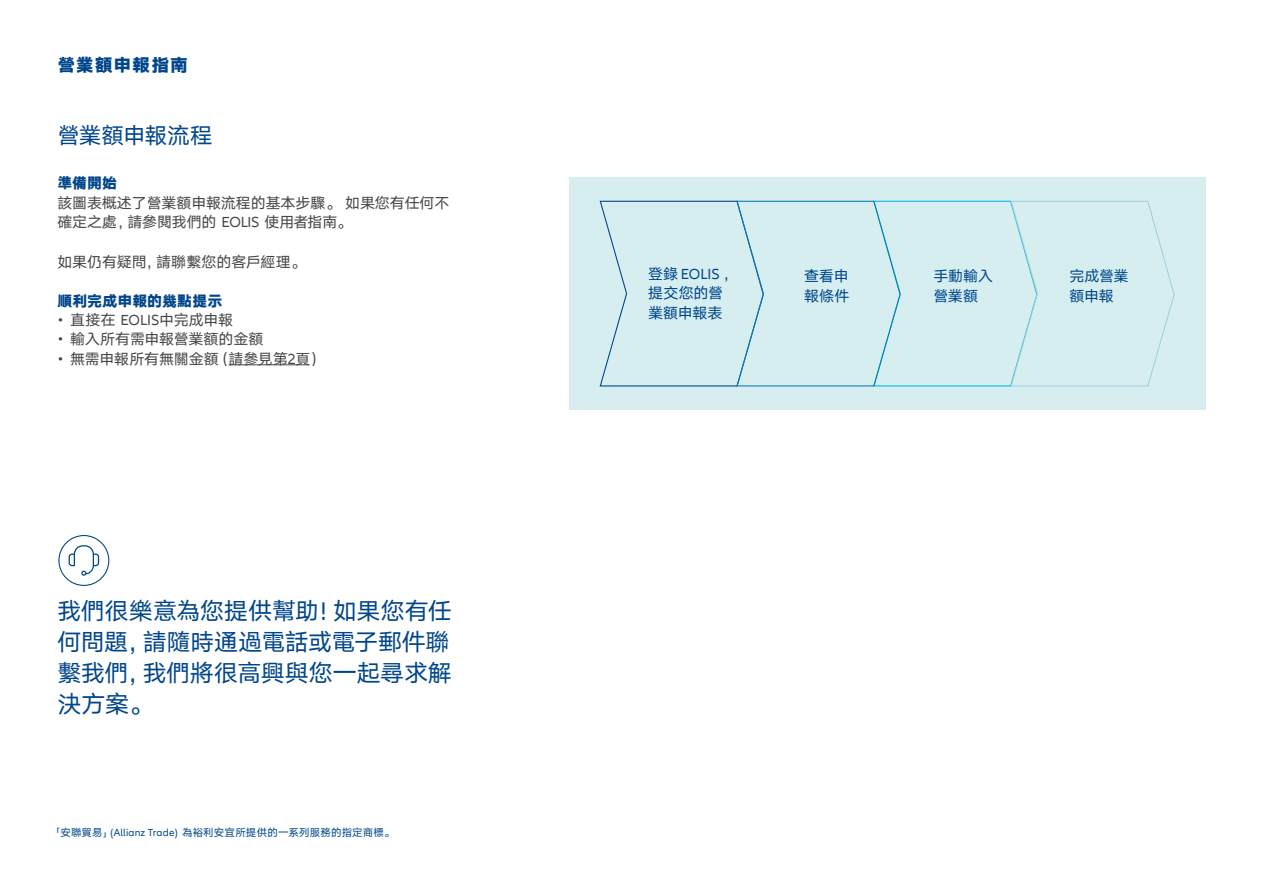
<style>
.page{position:relative;width:1263px;height:893px;background:#fff}
.page>*{position:absolute;margin:0;border:0;box-sizing:border-box;transform-origin:0 0}
.t1{font:24px/31.2px "HY Qi Hei 55 S";letter-spacing:-.015em;color:#00468b;text-align:justify}
.t2{font:22.5px "HY Qi Hei 55 S";letter-spacing:-.015em;color:#00468b}
.t3{font:18px "HY Qi Hei 95 S";letter-spacing:.045em;color:#00468b}
.t4{font:15px/19px "HY Qi Hei 55 S";letter-spacing:-.01em;color:#464547}
.t5{font:15px/19.5px "HY Qi Hei 55 S";letter-spacing:-.005em;color:#00468b}
.t6{font:15px "HY Qi Hei 95 S";color:#00468b}
.t7{font:15px "Allianz Neo";letter-spacing:.005em;color:#00468b}
.t8{font:10.5px "HY Qi Hei 55 S";letter-spacing:.015em;color:#00468b}
.s1{font-family:"Allianz Neo"}
.s2{font-family:"HY Qi Hei 55 S"}
</style>
<div class="page">
<hr style="left:229px;top:364px;width:80px;height:1px;background:#464547">
<svg style="left:69px;top:545px;width:30px;height:31px"></svg>
<div style="left:58px;top:535px;width:51px;height:51px;border:1px solid #00468b;border-radius:50%"></div>
<div style="left:569px;top:177px;width:636px;height:233px;background:#d6eef0"></div>
<svg style="left:599px;top:200px;width:576px;height:187px"></svg>
<p class="t3" style="left:57px;top:50px;width:132px">營業額申報指南</p>
<h2 class="t2" style="left:57px;top:118px;width:157px">營業額申報流程</h2>
<p class="t6" style="left:57px;top:170px;width:61px">準備開始</p>
<p class="t4" style="left:57px;top:193px;width:393px">該圖表概述了營業額申報流程的基本步驟。如果您有任何不確定之處，請參閱我們的 <span class="s1">EOLIS</span> 使用者指南。</p>
<p class="t4" style="left:57px;top:252px;width:249px">如果仍有疑問，請聯繫您的客戶經理。</p>
<p class="t6" style="left:57px;top:288px;width:167px">順利完成申報的幾點提示</p>
<p class="t4" style="left:57px;top:309px;width:177px"><span class="s1">•</span> 直接在 <span class="s1">EOLIS</span>中完成申報</p>
<p class="t4" style="left:57px;top:329px;width:208px"><span class="s1">•</span> 輸入所有需申報營業額的金額</p>
<p class="t4" style="left:57px;top:348px;width:268px"><span class="s1">•</span> 無需申報所有無關金額（請參見第<span class="s1">2</span>頁）</p>
<h1 class="t1" style="left:57px;top:594px;width:396px">我們很樂意為您提供幫助！如果您有任何問題，請隨時通過電話或電子郵件聯繫我們，我們將很高興與您一起尋求解決方案。</h1>
<p class="t8" style="left:51px;top:824px;width:345px">「安聯貿易」(<span class="s1">Allianz Trade</span>) 為裕利安宜所提供的一系列服務的指定商標。</p>
<p class="t7" style="left:648px;top:265px;width:91px"><span class="s2">登錄</span> EOLIS <span class="s2">，</span></p>
<p class="t5" style="left:648px;top:283px;width:77px">提交您的營業額申報表</p>
<p class="t5" style="left:804px;top:266px;width:47px">查看申報條件</p>
<p class="t5" style="left:933px;top:266px;width:61px">手動輸入營業額</p>
<p class="t5" style="left:1069px;top:266px;width:61px">完成營業額申報</p>
</div>
